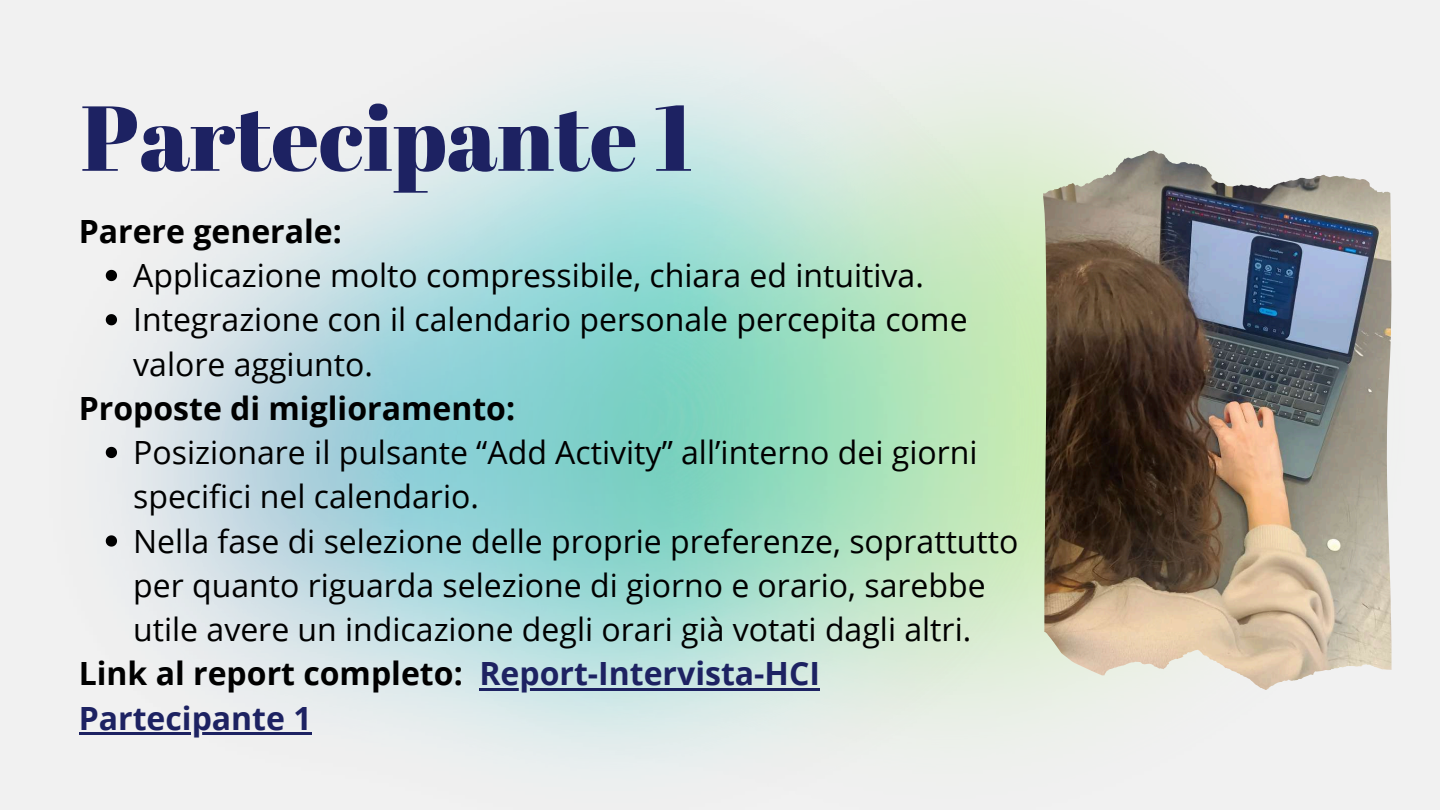
<style>
.page{position:relative;width:1440px;height:810px;background:#fff}
.page>*{position:absolute;margin:0;border:0;box-sizing:border-box;transform-origin:0 0}
.t1{font:92px "Abril Fatface";color:#1d2262}
.t2{font:32px/44.2px "Open Sans";color:#000}
.t3{font:700 32px "Open Sans";color:#000}
.t4{font:700 32px "Open Sans";color:#1d2262}
.s1{color:#1d2262}
</style>
<div class="page">
<img style="left:347px;top:0;width:1093px;height:809px">
<img style="left:12px;top:12px;width:1105px;height:798px">
<svg style="left:106px;top:270px;width:11px;height:11px"></svg>
<svg style="left:106px;top:314px;width:11px;height:11px"></svg>
<svg style="left:106px;top:447px;width:11px;height:11px"></svg>
<svg style="left:106px;top:535px;width:11px;height:12px"></svg>
<hr style="left:479px;top:688px;width:341px;height:3px;background:#1d2262">
<hr style="left:79px;top:732px;width:233px;height:3px;background:#1d2262">
<img style="left:1044px;top:201px;width:269px;height:488px">
<h1 class="t1" style="left:81px;top:73px;width:614px">Partecipante 1</h1>
<p class="t3" style="left:79px;top:209px;width:265px">Parere generale:</p>
<p class="t2" style="left:133px;top:253px;width:836px">Applicazione molto compressibile, chiara ed intuitiva.<br>Integrazione con il calendario personale percepita come valore aggiunto.</p>
<p class="t3" style="left:79px;top:386px;width:438px">Proposte di miglioramento:</p>
<p class="t2" style="left:133px;top:430px;width:846px">Posizionare il pulsante “Add Activity” all’interno dei giorni</p>
<p class="t2" style="left:133px;top:474px;width:347px">specifici nel calendario.</p>
<p class="t2" style="left:133px;top:518px;width:887px">Nella fase di selezione delle proprie preferenze, soprattutto</p>
<p class="t2" style="left:133px;top:562px;width:854px">per quanto riguarda selezione di giorno e orario, sarebbe</p>
<p class="t2" style="left:133px;top:607px;width:840px">utile avere un indicazione degli orari già votati dagli altri.</p>
<p class="t3" style="left:79px;top:651px;width:743px">Link al report completo: <span class="s1">Report-Intervista-HCI</span></p>
<p class="t4" style="left:79px;top:695px;width:234px">Partecipante 1</p>
</div>
